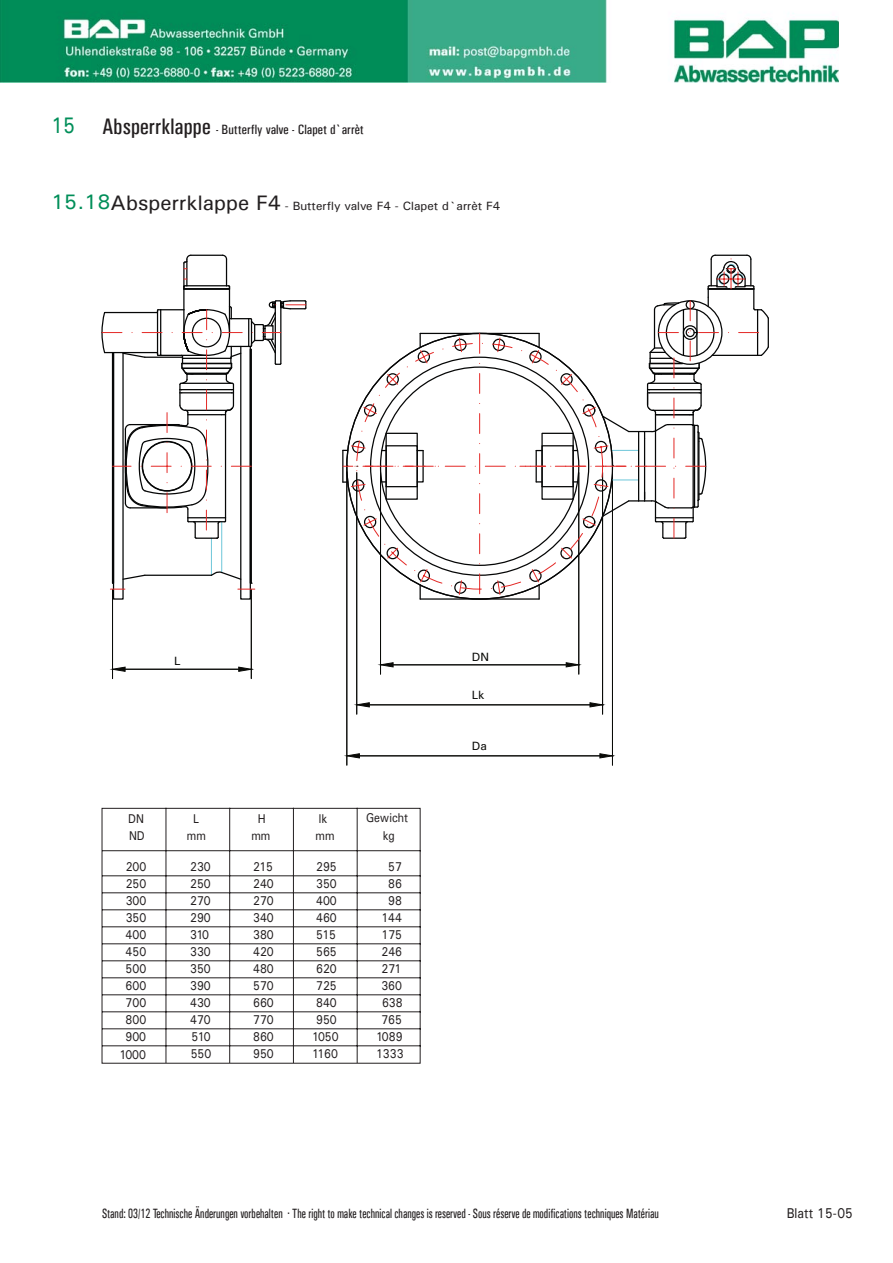
<style>
.page{position:relative;width:893px;height:1263px;background:#fff}
.page>*{position:absolute;margin:0;border:0;box-sizing:border-box;transform-origin:0 0}
.t1{font:14.25px "Univers";color:#231f20;scale:.86 1}
.t2{font:13.5px "Univers Condensed";color:#231f20;scale:.8 1}
.t3{font:13.5px "Univers Condensed";color:#231f20}
.t4{font:12.75px/17px "Univers";color:#231f20;text-align:justify;scale:.86 1}
.t5{font:12px "Univers";color:#231f20}
.t6{font:12px "Univers";color:#090a07}
.s1{font-family:"Univers";font-size:22.5px;color:#008e59}
.s2{font-size:22.5px}
.s3{font-size:21px;color:#008e59}
.s4{font-size:21px}
</style>
<div class="page">
<img style="left:0;top:0;width:839px;height:82px">
<svg style="left:102px;top:807px;width:319px;height:257px"></svg>
<hr style="left:356px;top:473px;width:1px;height:241px;background:#090a07">
<hr style="left:602px;top:473px;width:1px;height:241px;background:#090a07">
<hr style="left:369px;top:705px;width:221px;height:1px;background:#090a07">
<svg style="left:356px;top:703px;width:13px;height:4px"></svg>
<svg style="left:590px;top:703px;width:12px;height:4px"></svg>
<hr style="left:380px;top:473px;width:1px;height:201px;background:#090a07">
<hr style="left:578px;top:473px;width:1px;height:201px;background:#090a07">
<hr style="left:393px;top:665px;width:173px;height:1px;background:#090a07">
<svg style="left:381px;top:663px;width:12px;height:4px"></svg>
<svg style="left:566px;top:663px;width:14px;height:4px"></svg>
<hr style="left:347px;top:472px;width:1px;height:293px;background:#090a07">
<hr style="left:612px;top:472px;width:1px;height:293px;background:#090a07">
<hr style="left:359px;top:756px;width:241px;height:1px;background:#090a07">
<svg style="left:346px;top:754px;width:13px;height:4px"></svg>
<svg style="left:600px;top:754px;width:12px;height:4px"></svg>
<hr style="left:112px;top:589px;width:1px;height:90px;background:#090a07">
<hr style="left:251px;top:589px;width:1px;height:90px;background:#090a07">
<hr style="left:125px;top:669px;width:114px;height:1px;background:#090a07">
<svg style="left:113px;top:667px;width:12px;height:4px"></svg>
<svg style="left:239px;top:667px;width:12px;height:4px"></svg>
<svg style="left:101px;top:324px;width:1px;height:17px"></svg>
<svg style="left:102px;top:311px;width:510px;height:289px"></svg>
<svg style="left:343px;top:432px;width:96px;height:68px"></svg>
<svg style="left:520px;top:254px;width:249px;height:286px"></svg>
<svg style="left:122px;top:254px;width:185px;height:286px"></svg>
<p class="t3" style="left:51px;top:121px;width:314px"><span class="s1">15</span> <span class="s2">Absperrklappe</span> - Butterfly valve - Clapet d`arrèt</p>
<p class="t5" style="left:51px;top:198px;width:451px"><span class="s3">15.18</span><span class="s4">Absperrklappe F4</span> - Butterfly valve F4 - Clapet d`arrèt F4</p>
<p class="t6" style="left:174px;top:653px;width:8px">L</p>
<p class="t4" style="left:128px;top:810px;width:21px">DN<br>ND</p>
<p class="t4" style="left:193px;top:810px;width:8px">L</p>
<p class="t4" style="left:258px;top:810px;width:11px">H</p>
<p class="t4" style="left:319px;top:810px;width:11px">lk</p>
<p class="t4" style="left:366px;top:809px;width:50px">Gewicht</p>
<p class="t4" style="left:187px;top:827px;width:24px">mm</p>
<p class="t4" style="left:251px;top:827px;width:24px">mm</p>
<p class="t4" style="left:315px;top:827px;width:24px">mm</p>
<p class="t4" style="left:383px;top:827px;width:15px">kg</p>
<p class="t4" style="left:126px;top:858px;width:26px">200<br>250<br>300<br>350</p>
<p class="t4" style="left:190px;top:858px;width:26px;text-align:left">230<br>250<br>270<br>290<br>310<br>330<br>350<br>390<br>430<br>470</p>
<p class="t4" style="left:253px;top:858px;width:26px">215<br>240<br>270<br>340<br>380<br>420</p>
<p class="t4" style="left:316px;top:858px;width:26px">295<br>350<br>400<br>460<br>515<br>565</p>
<p class="t4" style="left:388px;top:858px;width:18px">57<br>86<br>98</p>
<p class="t4" style="left:381px;top:909px;width:26px">144</p>
<p class="t4" style="left:126px;top:926px;width:26px">400<br>450<br>500<br>600<br>700<br>800</p>
<p class="t4" style="left:381px;top:926px;width:26px">175</p>
<p class="t4" style="left:381px;top:943px;width:26px">246</p>
<p class="t4" style="left:381px;top:960px;width:25px">271</p>
<p class="t4" style="left:253px;top:960px;width:26px">480<br>570<br>660<br>770<br>860<br>950</p>
<p class="t4" style="left:312px;top:960px;width:32px;text-align:center">620<br>725<br>840<br>950<br>1050<br>1160</p>
<p class="t4" style="left:376px;top:977px;width:33px;text-align:center">360<br>638<br>765<br>1089</p>
<p class="t4" style="left:192px;top:1028px;width:24px">510</p>
<p class="t4" style="left:125px;top:1028px;width:26px">900</p>
<p class="t4" style="left:119px;top:1046px;width:32px">1000</p>
<p class="t4" style="left:376px;top:1045px;width:34px">1333</p>
<p class="t4" style="left:191px;top:1045px;width:26px">550</p>
<p class="t6" style="left:472px;top:649px;width:19px">DN</p>
<p class="t6" style="left:472px;top:687px;width:14px">Lk</p>
<p class="t6" style="left:472px;top:738px;width:17px">Da</p>
<p class="t2" style="left:102px;top:1205px;width:698px">Stand: 03/12 Technische Änderungen vorbehalten · The right to make technical changes is reserved - Sous réserve de modifications techniques Matériau</p>
<p class="t1" style="left:787px;top:1205px;width:78px">Blatt 15-05</p>
</div>
